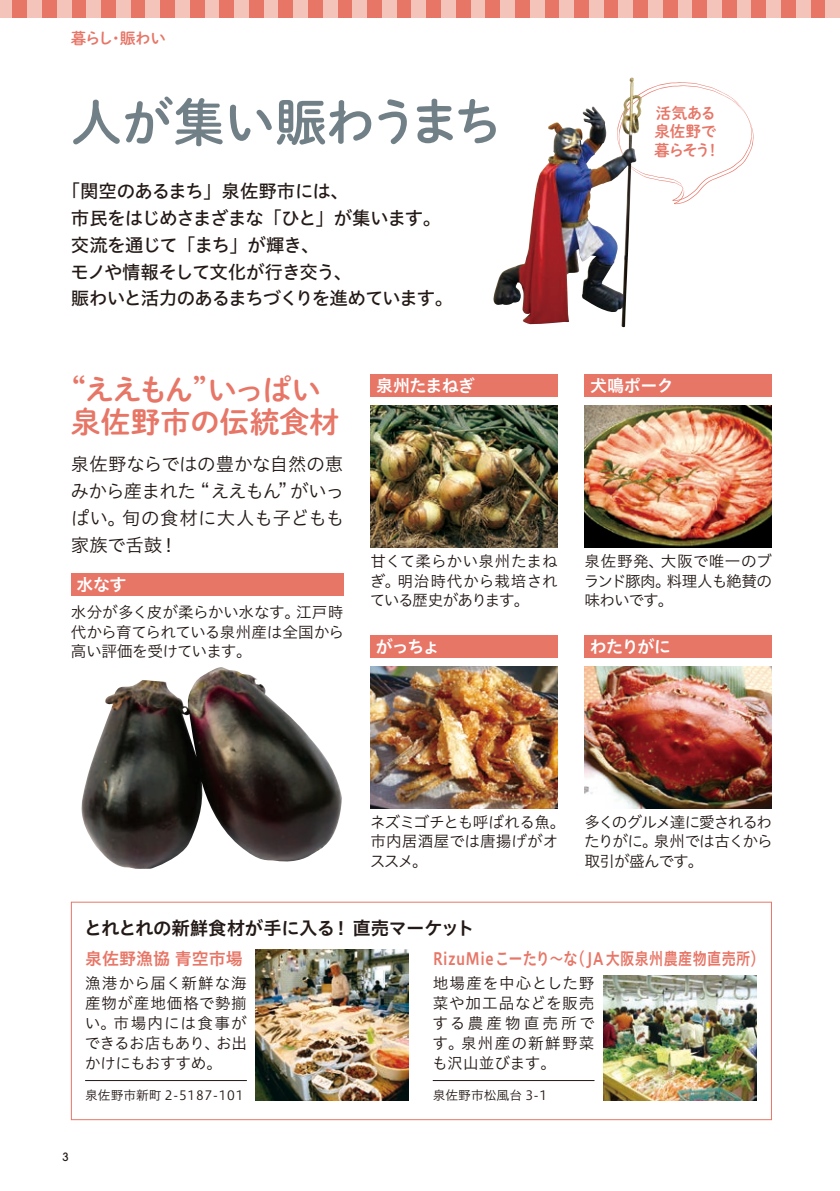
<style>
.page{position:relative;width:840px;height:1191px;background:#fff}
.page>*{position:absolute;margin:0;border:0;box-sizing:border-box;transform-origin:0 0}
.t1{font:51px "Shuei M Go Std B";letter-spacing:-.02em;color:#717f87}
.t2{font:29.8px/32.6px "Shuei M Go Std B";color:#e77667;text-align:center}
.t3{font:18.4px/27px "Hiragino UD Sans Std N W5";letter-spacing:-.05em;color:#231916}
.t4{font:18.4px/27px "Hiragino UD Sans Std N W3";letter-spacing:-.015em;color:#231916;text-align:justify}
.t5{font:18.4px "Hiragino UD Sans Std N W6";letter-spacing:-.03em;color:#231916}
.t6{font:17px "Hiragino UD Sans Std N W6";letter-spacing:.025em;color:#e77667;scale:.83 1}
.t7{font:17px "Hiragino UD Sans Std N W6";letter-spacing:-.045em;color:#fff}
.t8{font:17px "Hiragino UD Sans Std N W6";color:#e77667}
.t9{font:15.6px/19.8px "Hiragino UD Sans Std N W3";letter-spacing:-.01em;color:#231916;text-align:justify}
.t10{font:15.6px/18.4px "Shuei M Go Std B";letter-spacing:-.025em;color:#e77667}
.t11{font:12.8px "Hiragino UD Sans Std N W3";letter-spacing:.03em;color:#231916}
.t12{font:12.8px "Hiragino UD Sans Std N W3";color:#231916}
.t13{font:500 11.4px "Avant Garde";color:#231916}
</style>
<div class="page">
<div style="left:0;top:0;width:13px;height:17px;background:#f4c4bb"></div>
<div style="left:13px;top:0;width:14px;height:17px;background:#e77667"></div>
<div style="left:27px;top:0;width:15px;height:17px;background:#f4c4bb"></div>
<div style="left:42px;top:0;width:15px;height:17px;background:#e77667"></div>
<div style="left:57px;top:0;width:15px;height:17px;background:#f4c4bb"></div>
<div style="left:72px;top:0;width:14px;height:17px;background:#e77667"></div>
<div style="left:86px;top:0;width:15px;height:17px;background:#f4c4bb"></div>
<div style="left:101px;top:0;width:15px;height:17px;background:#e77667"></div>
<div style="left:116px;top:0;width:15px;height:17px;background:#f4c4bb"></div>
<div style="left:131px;top:0;width:14px;height:17px;background:#e77667"></div>
<div style="left:145px;top:0;width:15px;height:17px;background:#f4c4bb"></div>
<div style="left:160px;top:0;width:15px;height:17px;background:#e77667"></div>
<div style="left:175px;top:0;width:15px;height:17px;background:#f4c4bb"></div>
<div style="left:190px;top:0;width:14px;height:17px;background:#e77667"></div>
<div style="left:204px;top:0;width:15px;height:17px;background:#f4c4bb"></div>
<div style="left:219px;top:0;width:15px;height:17px;background:#e77667"></div>
<div style="left:234px;top:0;width:15px;height:17px;background:#f4c4bb"></div>
<div style="left:249px;top:0;width:15px;height:17px;background:#e77667"></div>
<div style="left:264px;top:0;width:14px;height:17px;background:#f4c4bb"></div>
<div style="left:278px;top:0;width:15px;height:17px;background:#e77667"></div>
<div style="left:293px;top:0;width:15px;height:17px;background:#f4c4bb"></div>
<div style="left:308px;top:0;width:15px;height:17px;background:#e77667"></div>
<div style="left:323px;top:0;width:14px;height:17px;background:#f4c4bb"></div>
<div style="left:337px;top:0;width:15px;height:17px;background:#e77667"></div>
<div style="left:352px;top:0;width:15px;height:17px;background:#f4c4bb"></div>
<div style="left:367px;top:0;width:15px;height:17px;background:#e77667"></div>
<div style="left:382px;top:0;width:14px;height:17px;background:#f4c4bb"></div>
<div style="left:396px;top:0;width:15px;height:17px;background:#e77667"></div>
<div style="left:411px;top:0;width:15px;height:17px;background:#f4c4bb"></div>
<div style="left:426px;top:0;width:15px;height:17px;background:#e77667"></div>
<div style="left:441px;top:0;width:14px;height:17px;background:#f4c4bb"></div>
<div style="left:455px;top:0;width:15px;height:17px;background:#e77667"></div>
<div style="left:470px;top:0;width:15px;height:17px;background:#f4c4bb"></div>
<div style="left:485px;top:0;width:15px;height:17px;background:#e77667"></div>
<div style="left:500px;top:0;width:14px;height:17px;background:#f4c4bb"></div>
<div style="left:514px;top:0;width:15px;height:17px;background:#e77667"></div>
<div style="left:529px;top:0;width:15px;height:17px;background:#f4c4bb"></div>
<div style="left:544px;top:0;width:15px;height:17px;background:#e77667"></div>
<div style="left:559px;top:0;width:15px;height:17px;background:#f4c4bb"></div>
<div style="left:574px;top:0;width:14px;height:17px;background:#e77667"></div>
<div style="left:588px;top:0;width:15px;height:17px;background:#f4c4bb"></div>
<div style="left:603px;top:0;width:15px;height:17px;background:#e77667"></div>
<div style="left:618px;top:0;width:15px;height:17px;background:#f4c4bb"></div>
<div style="left:633px;top:0;width:14px;height:17px;background:#e77667"></div>
<div style="left:647px;top:0;width:15px;height:17px;background:#f4c4bb"></div>
<div style="left:662px;top:0;width:15px;height:17px;background:#e77667"></div>
<div style="left:677px;top:0;width:15px;height:17px;background:#f4c4bb"></div>
<div style="left:692px;top:0;width:14px;height:17px;background:#e77667"></div>
<div style="left:706px;top:0;width:15px;height:17px;background:#f4c4bb"></div>
<div style="left:721px;top:0;width:15px;height:17px;background:#e77667"></div>
<div style="left:736px;top:0;width:15px;height:17px;background:#f4c4bb"></div>
<div style="left:751px;top:0;width:14px;height:17px;background:#e77667"></div>
<div style="left:765px;top:0;width:15px;height:17px;background:#f4c4bb"></div>
<div style="left:780px;top:0;width:15px;height:17px;background:#e77667"></div>
<div style="left:795px;top:0;width:15px;height:17px;background:#f4c4bb"></div>
<div style="left:810px;top:0;width:15px;height:17px;background:#e77667"></div>
<div style="left:825px;top:0;width:14px;height:17px;background:#f4c4bb"></div>
<img style="left:81px;top:667px;width:261px;height:202px">
<img style="left:370px;top:405px;width:187px;height:142px">
<div style="left:370px;top:374px;width:187px;height:23px;background:#e77667"></div>
<img style="left:584px;top:405px;width:187px;height:142px">
<div style="left:584px;top:374px;width:187px;height:23px;background:#e77667"></div>
<img style="left:370px;top:666px;width:187px;height:142px">
<div style="left:370px;top:635px;width:187px;height:23px;background:#e77667"></div>
<img style="left:584px;top:666px;width:187px;height:142px">
<div style="left:584px;top:635px;width:187px;height:23px;background:#e77667"></div>
<div style="left:71px;top:573px;width:272px;height:22px;background:#e77667"></div>
<svg style="left:630px;top:82px;width:123px;height:122px"></svg>
<div style="left:71px;top:901px;width:700px;height:219px;border:1px solid #e77667"></div>
<img style="left:255px;top:950px;width:153px;height:150px">
<hr style="left:85px;top:1080px;width:162px;height:1px;background:#231916">
<hr style="left:432px;top:1080px;width:162px;height:1px;background:#231916">
<img style="left:603px;top:975px;width:152px;height:125px">
<img style="left:493px;top:80px;width:137px;height:225px">
<p class="t10" style="left:71px;top:28px;width:97px">暮らし・賑わい</p>
<h1 class="t1" style="left:71px;top:84px;width:434px">人が集い賑わうまち</h1>
<p class="t3" style="left:70px;top:176px;width:384px;text-indent:-9px">「関空のあるまち」泉佐野市には、<br>市民をはじめさまざまな「ひと」が集います。交流を通じて「まち」が輝き、<br>モノや情報そして文化が行き交う、<br>賑わいと活力のあるまちづくりを進めています。</p>
<h2 class="t2" style="left:56px;top:372px;width:284px">“ええもん”いっぱい泉佐野市の伝統食材</h2>
<p class="t4" style="left:70px;top:450px;width:275px">泉佐野ならではの豊かな自然の恵みから産まれた “ええもん”がいっぱい。旬の食材に大人も子どもも家族で舌鼓！</p>
<p class="t7" style="left:77px;top:571px;width:51px">水なす</p>
<p class="t9" style="left:71px;top:601px;width:274px">水分が多く皮が柔らかい水なす。江戸時代から育てられている泉州産は全国から高い評価を受けています。</p>
<p class="t7" style="left:376px;top:373px;width:100px">泉州たまねぎ</p>
<p class="t9" style="left:369px;top:550px;width:189px">甘くて柔らかい泉州たまねぎ。明治時代から栽培されている歴史があります。</p>
<p class="t7" style="left:375px;top:633px;width:65px">がっちょ</p>
<p class="t10" style="left:654px;top:103px;width:67px">活気ある泉佐野で暮らそう！</p>
<p class="t7" style="left:590px;top:373px;width:85px">犬鳴ポーク</p>
<p class="t9" style="left:583px;top:550px;width:190px">泉佐野発、大阪で唯一のブランド豚肉。料理人も絶賛の味わいです。</p>
<p class="t7" style="left:589px;top:633px;width:82px">わたりがに</p>
<p class="t9" style="left:369px;top:811px;width:197px;text-align:left">ネズミゴチとも呼ばれる魚。市内居酒屋では唐揚げがオススメ。</p>
<p class="t9" style="left:584px;top:811px;width:190px">多くのグルメ達に愛されるわたりがに。泉州では古くから取引が盛んです。</p>
<p class="t5" style="left:84px;top:914px;width:392px">とれとれの新鮮食材が手に入る！ 直売マーケット</p>
<p class="t9" style="left:432px;top:972px;width:164px">地場産を中心とした野菜や加工品などを販売する農産物直売所です。泉州産の新鮮野菜も沢山並びます。</p>
<p class="t6" style="left:432px;top:945px;width:401px">RizuMieこーたり～な（ JA 大阪泉州農産物直売所）</p>
<p class="t8" style="left:85px;top:945px;width:159px">泉佐野漁協 青空市場</p>
<p class="t9" style="left:85px;top:972px;width:164px">漁港から届く新鮮な海産物が産地価格で勢揃い。市場内には食事ができるお店もあり、お出かけにもおすすめ。</p>
<p class="t11" style="left:85px;top:1085px;width:160px">泉佐野市新町 2-5187-101</p>
<p class="t12" style="left:432px;top:1085px;width:116px">泉佐野市松風台 3-1</p>
<p class="t13" style="left:62px;top:1150px;width:8px">3</p>
</div>
